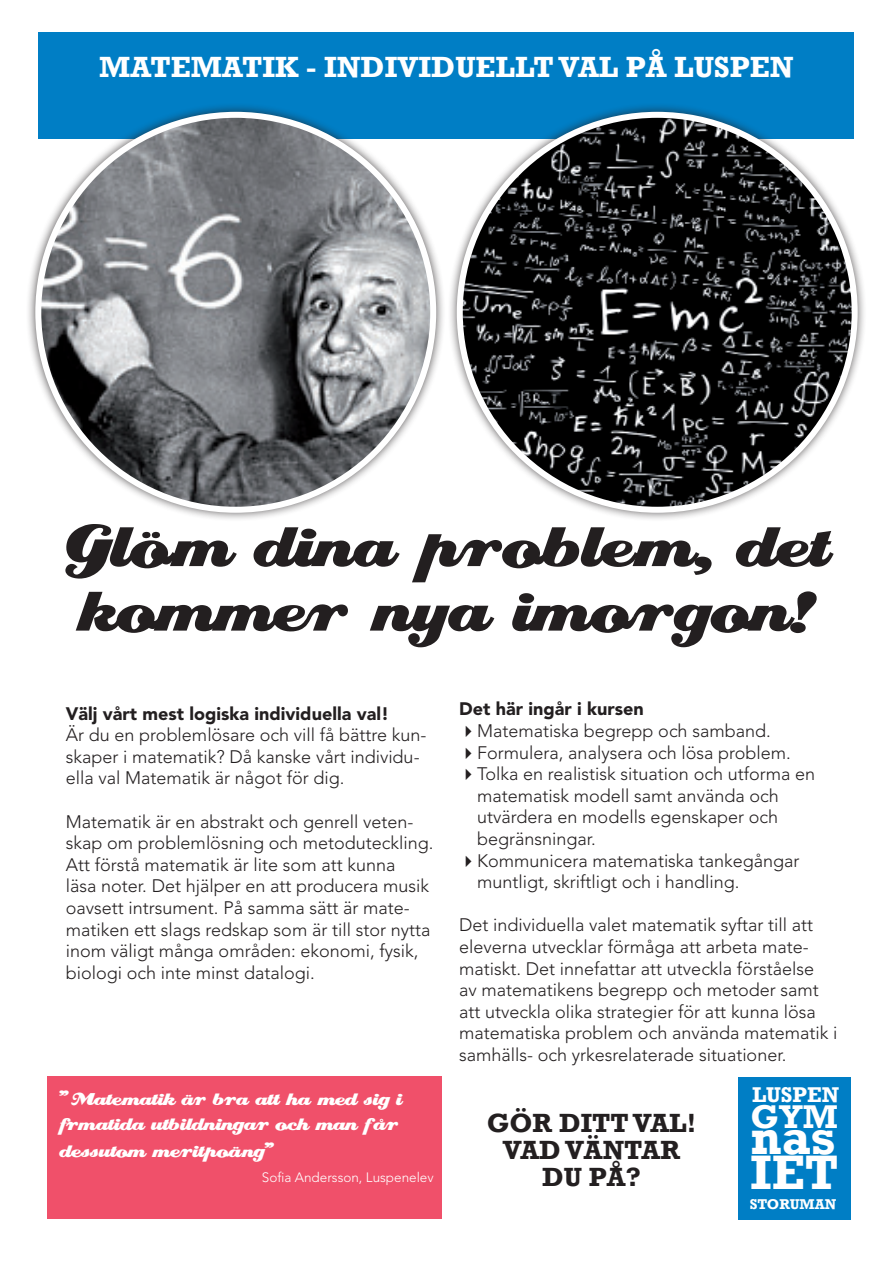
<style>
.page{position:relative;width:893px;height:1263px;background:#fff}
.page>*{position:absolute;margin:0;border:0;box-sizing:border-box;transform-origin:0 0}
.t1{font:70.5px/64.5px "Creampuff";color:#231f20}
.t2{font:700 49.65px/35.5px "Rockwell";color:#fff}
.t3{font:700 33.75px "Rockwell";color:#fff}
.t4{font:700 30px "Rockwell";color:#fff}
.t5{font:700 27px/27px "Rockwell";color:#231f20;text-align:center}
.t6{font:700 21.9px "Rockwell";color:#fff}
.t7{font:21px/26.1px "Creampuff";color:#fff}
.t8{font:300 18px/21.6px "Avenir";color:#231f20}
.t9{font:900 18px "Avenir";color:#231f20}
.t10{font:700 14.55px "Rockwell";color:#fff}
.t11{font:300 13.5px "Avenir";color:#fff}
</style>
<div class="page">
<div style="left:39px;top:32px;width:815px;height:106px;background:#007ec5"></div>
<div style="left:738px;top:1077px;width:113px;height:142px;background:#007ec5"></div>
<div style="left:447px;top:103px;width:420px;height:419px;background:#231f20;opacity:.75"></div>
<img style="left:460px;top:115px;width:395px;height:395px;border-radius:197px">
<div style="left:26px;top:103px;width:420px;height:419px;background:#231f20;opacity:.75"></div>
<img style="left:38px;top:115px;width:395px;height:395px;border-radius:194px">
<div style="left:48px;top:1076px;width:394px;height:143px;background:#f0506a"></div>
<h3 class="t4" style="left:99px;top:49px;width:696px">MATEMATIK - INDIVIDUELLT VAL PÅ LUSPEN</h3>
<h1 class="t1" style="left:65px;top:514px;width:764px">Glöm dina problem, det kommer nya imorgon!</h1>
<p class="t9" style="left:66px;top:702px;width:325px">Välj vårt mest logiska individuella val!</p>
<p class="t8" style="left:66px;top:724px;width:362px">Är du en problemlösare och vill få bättre kun&shy;skaper i matematik? Då kanske vårt individu&shy;ella val Matematik är något för dig.</p>
<p class="t8" style="left:66px;top:811px;width:369px">Matematik är en abstrakt och genrell veten&shy;skap om problemlösning och metoduteckling.<br>Att förstå matematik är lite som att kunna<br>läsa noter. Det hjälper en att producera musik oavsett intrsument. På samma sätt är mate&shy;matiken ett slags redskap som är till stor nytta inom väligt många områden: ekonomi, fysik, biologi och inte minst datalogi.</p>
<p class="t7" style="left:59px;top:1086px;width:344px">”Matematik är bra att ha med sig i frmatida utbildningar och man får dessutom meritpoäng”</p>
<p class="t11" style="left:262px;top:1169px;width:173px">Sofia Andersson, Luspenelev</p>
<p class="t9" style="left:459px;top:698px;width:186px">Det här ingår i kursen</p>
<p class="t8" style="left:459px;top:720px;width:313px">✔Matematiska begrepp och samband.</p>
<p class="t8" style="left:459px;top:741px;width:333px">✔Formulera, analysera och lösa problem.</p>
<p class="t8" style="left:477px;top:763px;width:339px;text-indent:-18px">✔Tolka en realistisk situation och utforma en matematisk modell samt använda och utvärdera en modells egenskaper och begränsningar.</p>
<p class="t8" style="left:477px;top:849px;width:324px;text-indent:-18px">✔Kommunicera matematiska tankegångar muntligt, skriftligt och i handling.</p>
<p class="t8" style="left:459px;top:914px;width:380px">Det individuella valet matematik syftar till att eleverna utvecklar förmåga att arbeta mate&shy;matiskt. Det innefattar att utveckla förståelse<br>av matematikens begrepp och metoder samt att utveckla olika strategier för att kunna lösa matematiska problem och använda matematik i samhälls- och yrkesrelaterade situationer.</p>
<h3 class="t5" style="left:487px;top:1109px;width:211px">GÖR DITT VAL!<br>VAD VÄNTAR<br>DU PÅ?</h3>
<p class="t6" style="left:752px;top:1081px;width:88px">LUSPEN</p>
<h3 class="t3" style="left:751px;top:1096px;width:89px">GYM</h3>
<h2 class="t2" style="left:751px;top:1119px;width:89px">nas<br>IET</h2>
<p class="t10" style="left:750px;top:1195px;width:88px">STORUMAN</p>
</div>
